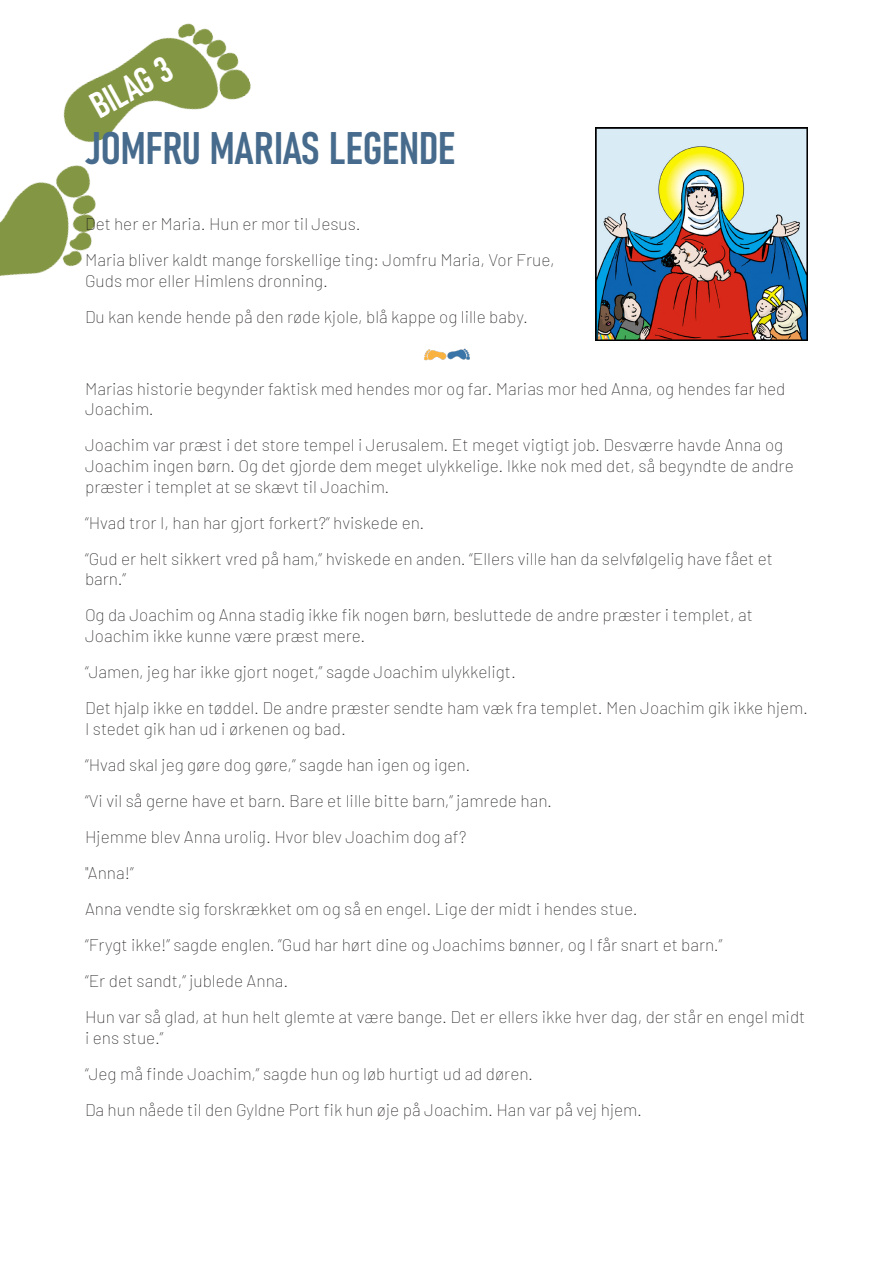
<style>
.page{position:relative;width:893px;height:1263px;background:#fff}
.page>*{position:absolute;margin:0;border:0;box-sizing:border-box;transform-origin:0 0}
.t1{font:45px "Bahnschrift";color:#476b8c}
.t2{font:36px "Bahnschrift";color:#fff}
.t3{font:100 17.25px/20.7px "Barlow";color:#231f20}
</style>
<div class="page">
<img style="left:0;top:23px;width:251px;height:253px">
<img style="left:595px;top:128px;width:213px;height:212px">
<img style="left:424px;top:349px;width:46px;height:12px">
<p class="t2" style="left:80px;top:84px;width:89px;rotate:-29deg">BILAG 3</p>
<p class="t1" style="left:85px;top:114px;width:372px">JOMFRU MARIAS LEGENDE</p>
<p class="t3" style="left:85px;top:212px;width:277px">Det her er Maria. Hun er mor til Jesus.</p>
<p class="t3" style="left:85px;top:248px;width:471px">Maria bliver kaldt mange forskellige ting: Jomfru Maria, Vor Frue,<br>Guds mor eller Himlens dronning.</p>
<p class="t3" style="left:85px;top:305px;width:444px">Du kan kende hende på den røde kjole, blå kappe og lille baby.</p>
<p class="t3" style="left:85px;top:377px;width:702px">Marias historie begynder faktisk med hendes mor og far. Marias mor hed Anna, og hendes far hed<br>Joachim.</p>
<p class="t3" style="left:85px;top:433px;width:710px">Joachim var præst i det store tempel i Jerusalem. Et meget vigtigt job. Desværre havde Anna og<br>Joachim ingen børn. Og det gjorde dem meget ulykkelige. Ikke nok med det, så begyndte de andre præster i templet at se skævt til Joachim.</p>
<p class="t3" style="left:85px;top:511px;width:341px">“Hvad tror I, han har gjort forkert?” hviskede en.</p>
<p class="t3" style="left:85px;top:547px;width:689px">“Gud er helt sikkert vred på ham,” hviskede en anden. “Ellers ville han da selvfølgelig have fået et barn.”</p>
<p class="t3" style="left:85px;top:604px;width:669px">Og da Joachim og Anna stadig ikke fik nogen børn, besluttede de andre præster i templet, at<br>Joachim ikke kunne være præst mere.</p>
<p class="t3" style="left:85px;top:660px;width:432px">“Jamen, jeg har ikke gjort noget,” sagde Joachim ulykkeligt.</p>
<p class="t3" style="left:85px;top:696px;width:724px">Det hjalp ikke en tøddel. De andre præster sendte ham væk fra templet. Men Joachim gik ikke hjem.<br>I stedet gik han ud i ørkenen og bad.</p>
<p class="t3" style="left:85px;top:753px;width:387px">“Hvad skal jeg gøre dog gøre,” sagde han igen og igen.</p>
<p class="t3" style="left:85px;top:789px;width:468px">“Vi vil så gerne have et barn. Bare et lille bitte barn,” jamrede han.</p>
<p class="t3" style="left:85px;top:825px;width:383px">Hjemme blev Anna urolig. Hvor blev Joachim dog af?</p>
<p class="t3" style="left:85px;top:861px;width:50px">"Anna!”</p>
<p class="t3" style="left:85px;top:897px;width:554px">Anna vendte sig forskrækket om og så en engel. Lige der midt i hendes stue.</p>
<p class="t3" style="left:85px;top:933px;width:639px">“Frygt ikke!” sagde englen. ”Gud har hørt dine og Joachims bønner, og I får snart et barn.”</p>
<p class="t3" style="left:85px;top:969px;width:205px">“Er det sandt,” jublede Anna.</p>
<p class="t3" style="left:85px;top:1005px;width:722px">Hun var så glad, at hun helt glemte at være bange. Det er ellers ikke hver dag, der står en engel midt i ens stue.”</p>
<p class="t3" style="left:85px;top:1062px;width:449px">“Jeg må finde Joachim,” sagde hun og løb hurtigt ud ad døren.</p>
<p class="t3" style="left:85px;top:1098px;width:558px">Da hun nåede til den Gyldne Port fik hun øje på Joachim. Han var på vej hjem.</p>
</div>
